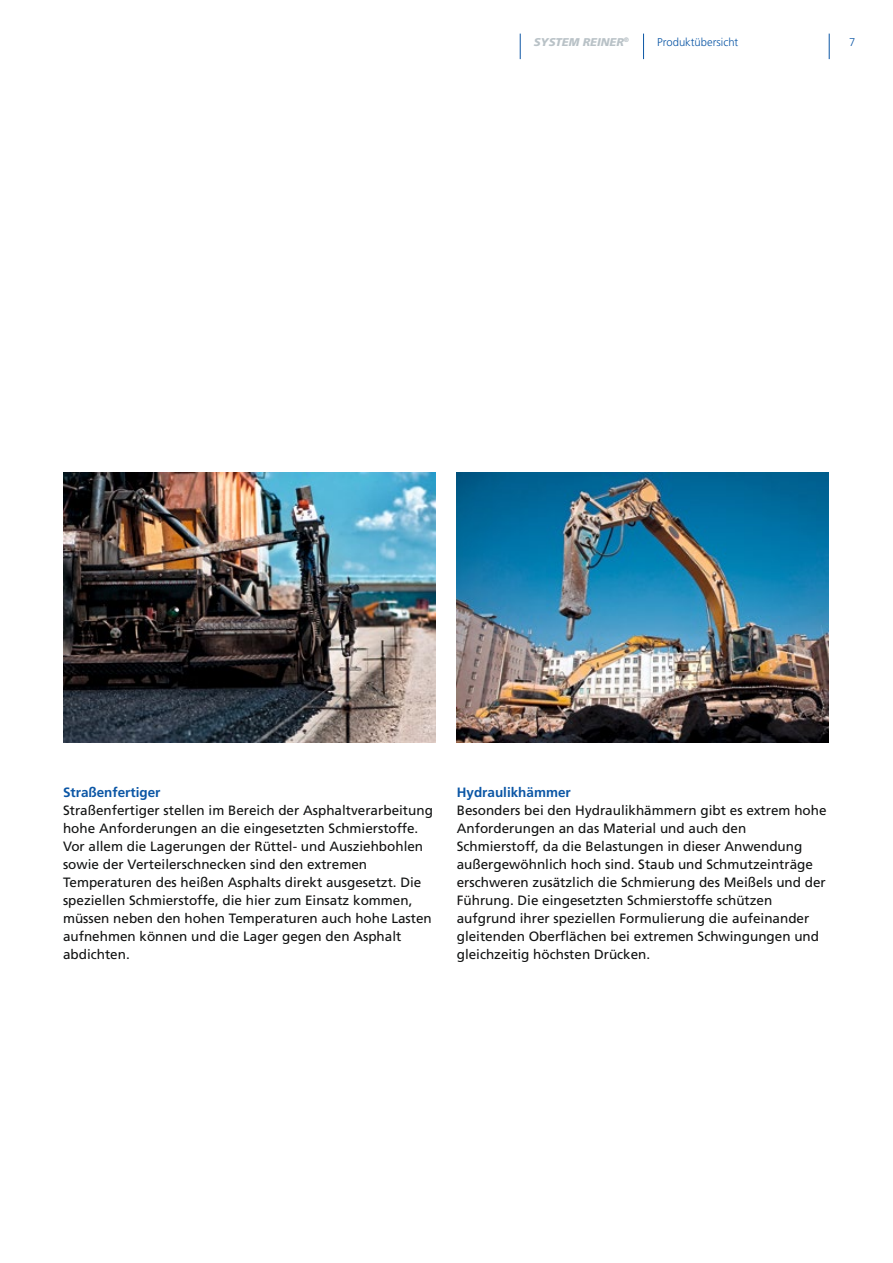
<style>
.page{position:relative;width:893px;height:1263px;background:#fff}
.page>*{position:absolute;margin:0;border:0;box-sizing:border-box;transform-origin:0 0}
.t1{font:13.5px/18px "Frutiger LT Std";color:#111212}
.t2{font:700 13.5px "Frutiger LT Std";color:#0b56a5}
.t3{font:300 11.25px "Frutiger LT Std";color:#0b56a5}
.t4{font:italic 900 11.25px "Frutiger";color:#b9c2c7}
.t5{font:italic 900 6.6px "Frutiger";color:#b9c2c7}
</style>
<div class="page">
<img style="left:63px;top:473px;width:372px;height:270px">
<img style="left:457px;top:473px;width:372px;height:270px">
<svg style="left:643px;top:34px;width:1px;height:25px"></svg>
<svg style="left:829px;top:34px;width:1px;height:25px"></svg>
<svg style="left:520px;top:34px;width:1px;height:25px"></svg>
<p class="t5" style="left:624px;top:36px;width:7px">®</p>
<p class="t3" style="left:657px;top:36px;width:83px">Produktübersicht</p>
<p class="t4" style="left:534px;top:35px;width:92px">SYSTEM REINER</p>
<p class="t3" style="left:849px;top:36px;width:8px">7</p>
<p class="t2" style="left:63px;top:784px;width:99px">Straßenfertiger</p>
<p class="t1" style="left:63px;top:801px;width:371px">Straßenfertiger stellen im Bereich der Asphaltverarbeitung hohe Anforderungen an die eingesetzten Schmierstoffe.<br>Vor allem die Lagerungen der Rüttel- und Ausziehbohlen sowie der Verteilerschnecken sind den extremen Temperaturen des heißen Asphalts direkt ausgesetzt. Die speziellen Schmierstoffe, die hier zum Einsatz kommen, müssen neben den hohen Temperaturen auch hohe Lasten aufnehmen können und die Lager gegen den Asphalt abdichten.</p>
<p class="t2" style="left:457px;top:784px;width:116px">Hydraulikhämmer</p>
<p class="t1" style="left:457px;top:801px;width:371px">Besonders bei den Hydraulikhämmern gibt es extrem hohe Anforderungen an das Material und auch den Schmierstoff, da die Belastungen in dieser Anwendung außergewöhnlich hoch sind. Staub und Schmutzeinträge erschweren zusätzlich die Schmierung des Meißels und der Führung. Die eingesetzten Schmierstoffe schützen aufgrund ihrer speziellen Formulierung die aufeinander gleitenden Oberflächen bei extremen Schwingungen und gleichzeitig höchsten Drücken.</p>
</div>
